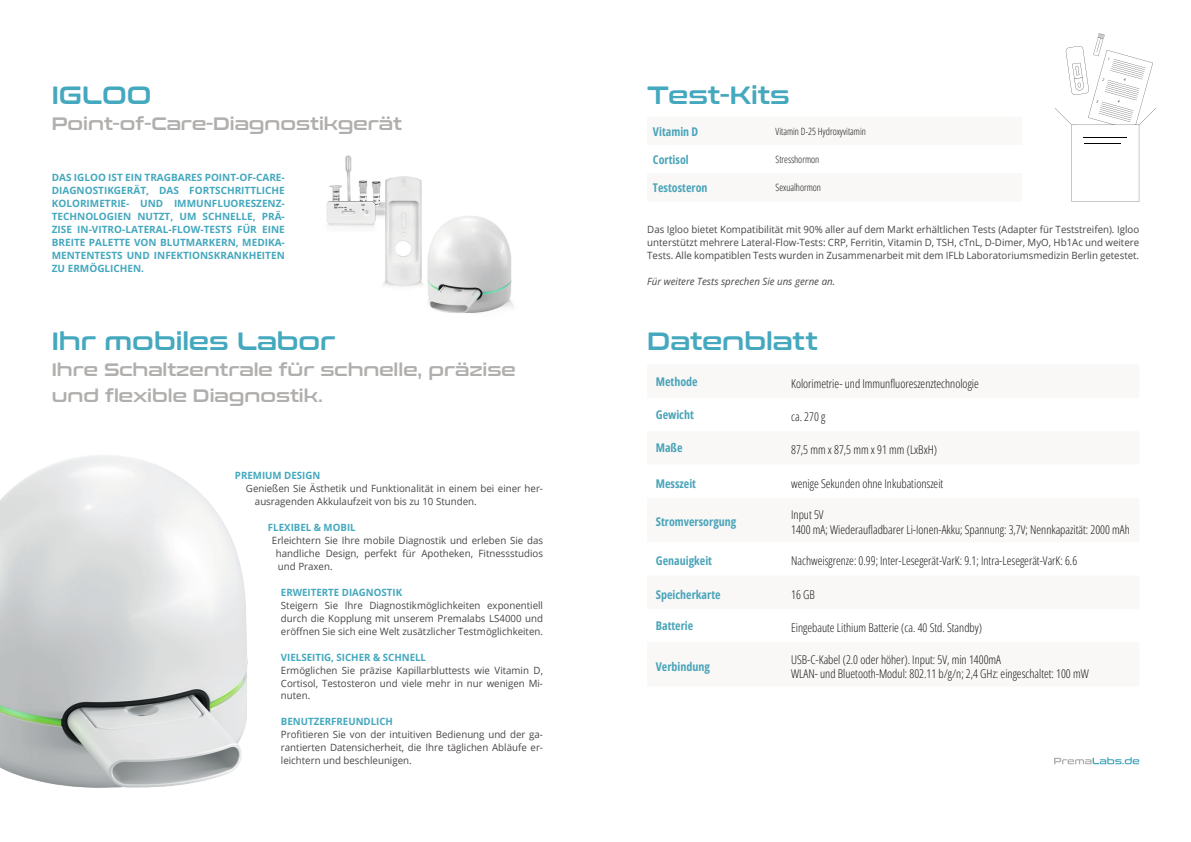
<style>
.page{position:relative;width:1191px;height:842px;background:#fff}
.page>*{position:absolute;margin:0;border:0;box-sizing:border-box;transform-origin:0 0}
.t1{font:25px "Conthrax Sb";color:#44a8be}
.t2{font:18px/25.9px "Conthrax Sb";color:#b1afad}
.t3{font:300 12px/14.4px "Open Sans Condensed";color:#131413}
.t4{font:700 12px "Open Sans Condensed";color:#4aa4b9}
.t5{font:10px/13px "Open Sans";color:#494645;text-align:justify}
.t6{font:700 10px/13px "Open Sans";color:#44a8be;text-align:justify}
.t7{font:300 10px "Open Sans Condensed";color:#131413;scale:.96 1}
.t8{font:italic 10px "Open Sans";color:#494645}
</style>
<div class="page">
<img style="left:0;top:455px;width:248px;height:333px">
<img style="left:326px;top:155px;width:188px;height:158px">
<svg style="left:1055px;top:33px;width:100px;height:169px"></svg>
<svg style="left:1054px;top:757px;width:85px;height:7px"></svg>
<p class="t1" style="left:52px;top:76px;width:101px">IGLOO</p>
<p class="t2" style="left:52px;top:109px;width:351px">Point-of-Care-Diagnostikgerät</p>
<p class="t6" style="left:52px;top:171px;width:234px">DAS IGLOO IST EIN TRAGBARES POINT-OF-CARE-DIAGNOSTIKGERÄT, DAS FORTSCHRITTLICHE KOLORIMETRIE- UND IMMUNFLUORESZENZ-TECHNOLOGIEN NUTZT, UM SCHNELLE, PRÄ-ZISE IN-VITRO-LATERAL-FLOW-TESTS FÜR EINE BREITE PALETTE VON BLUTMARKERN, MEDIKA-MENTENTESTS UND INFEKTIONSKRANKHEITEN ZU ERMÖGLICHEN.</p>
<p class="t1" style="left:52px;top:322px;width:285px">Ihr mobiles Labor</p>
<p class="t2" style="left:52px;top:355px;width:465px">Ihre Schaltzentrale für schnelle, präzise und flexible Diagnostik.</p>
<p class="t6" style="left:235px;top:469px;width:87px">PREMIUM DESIGN</p>
<p class="t5" style="left:255px;top:482px;width:290px;text-indent:-9px">Genießen Sie Ästhetik und Funktionalität in einem bei einer her&shy;ausragenden Akkulaufzeit von bis zu 10 Stunden.</p>
<p class="t6" style="left:268px;top:521px;width:89px">FLEXIBEL &amp; MOBIL</p>
<p class="t5" style="left:276px;top:534px;width:269px;text-indent:-4px">Erleichtern Sie Ihre mobile Diagnostik und erleben Sie das handliche Design, perfekt für Apotheken, Fitnessstudios und Praxen.</p>
<p class="t6" style="left:281px;top:585px;width:123px">ERWEITERTE DIAGNOSTIK</p>
<p class="t5" style="left:281px;top:598px;width:264px">Steigern Sie Ihre Diagnostikmöglichkeiten exponentiell durch die Kopplung mit unserem Premalabs LS4000 und eröffnen Sie sich eine Welt zusätzlicher Testmöglichkeiten.</p>
<p class="t6" style="left:281px;top:650px;width:147px">VIELSEITIG, SICHER &amp; SCHNELL</p>
<p class="t5" style="left:281px;top:663px;width:264px">Ermöglichen Sie präzise Kapillarbluttests wie Vitamin D, Cortisol, Testosteron und viele mehr in nur wenigen Mi&shy;nuten.</p>
<p class="t6" style="left:281px;top:715px;width:114px">BENUTZERFREUNDLICH</p>
<p class="t5" style="left:281px;top:728px;width:264px">Profitieren Sie von der intuitiven Bedienung und der ga&shy;rantierten Datensicherheit, die Ihre täglichen Abläufe er&shy;leichtern und beschleunigen.</p>
<p class="t1" style="left:647px;top:76px;width:144px">Test-Kits</p>
<p class="t4" style="left:653px;top:123px;width:47px">Vitamin D</p>
<p class="t7" style="left:775px;top:124px;width:96px">Vitamin D-25 Hydroxyvitamin</p>
<p class="t4" style="left:653px;top:152px;width:37px">Cortisol</p>
<p class="t7" style="left:775px;top:153px;width:47px">Stresshormon</p>
<p class="t4" style="left:653px;top:180px;width:56px">Testosteron</p>
<p class="t7" style="left:775px;top:181px;width:49px">Sexualhormon</p>
<p class="t5" style="left:647px;top:223px;width:493px">Das Igloo bietet Kompatibilität mit 90% aller auf dem Markt erhältlichen Tests (Adapter für Teststreifen). Igloo unterstützt mehrere Lateral-Flow-Tests: CRP, Ferritin, Vitamin D, TSH, cTnL, D-Dimer, MyO, Hb1Ac und weitere Tests. Alle kompatiblen Tests wurden in Zusammenarbeit mit dem IFLb Laboratoriumsmedizin Berlin getestet.</p>
<p class="t8" style="left:647px;top:274px;width:189px">Für weitere Tests sprechen Sie uns gerne an.</p>
<p class="t1" style="left:647px;top:322px;width:172px">Datenblatt</p>
<p class="t4" style="left:656px;top:373px;width:43px">Methode</p>
<p class="t3" style="left:791px;top:376px;width:189px">Kolorimetrie- und Immunfluoreszenztechnologie</p>
<p class="t4" style="left:656px;top:406px;width:40px">Gewicht</p>
<p class="t3" style="left:791px;top:409px;width:36px">ca. 270 g</p>
<p class="t4" style="left:656px;top:440px;width:28px">Maße</p>
<p class="t3" style="left:791px;top:442px;width:147px">87,5 mm x 87,5 mm x 91 mm (LxBxH)</p>
<p class="t4" style="left:656px;top:475px;width:42px">Messzeit</p>
<p class="t3" style="left:791px;top:476px;width:154px">wenige Sekunden ohne Inkubationszeit</p>
<p class="t4" style="left:656px;top:514px;width:82px">Stromversorgung</p>
<p class="t3" style="left:791px;top:507px;width:340px">Input 5V<br>1400 mA; Wiederaufladbarer Li-Ionen-Akku; Spannung: 3,7V; Nennkapazität: 2000 mAh</p>
<p class="t4" style="left:656px;top:553px;width:58px">Genauigkeit</p>
<p class="t3" style="left:791px;top:553px;width:287px">Nachweisgrenze: 0.99; Inter-Lesegerät-VarK: 9.1; Intra-Lesegerät-VarK: 6.6</p>
<p class="t4" style="left:656px;top:586px;width:66px">Speicherkarte</p>
<p class="t3" style="left:791px;top:587px;width:25px">16 GB</p>
<p class="t4" style="left:656px;top:618px;width:39px">Batterie</p>
<p class="t3" style="left:791px;top:620px;width:192px">Eingebaute Lithium Batterie (ca. 40 Std. Standby)</p>
<p class="t4" style="left:656px;top:658px;width:56px">Verbindung</p>
<p class="t3" style="left:791px;top:652px;width:211px">USB-C-Kabel (2.0 oder höher). Input: 5V, min 1400mA</p>
<p class="t3" style="left:791px;top:666px;width:299px">WLAN- und Bluetooth-Modul: 802.11 b/g/n; 2,4 GHz: eingeschaltet: 100 mW</p>
</div>
